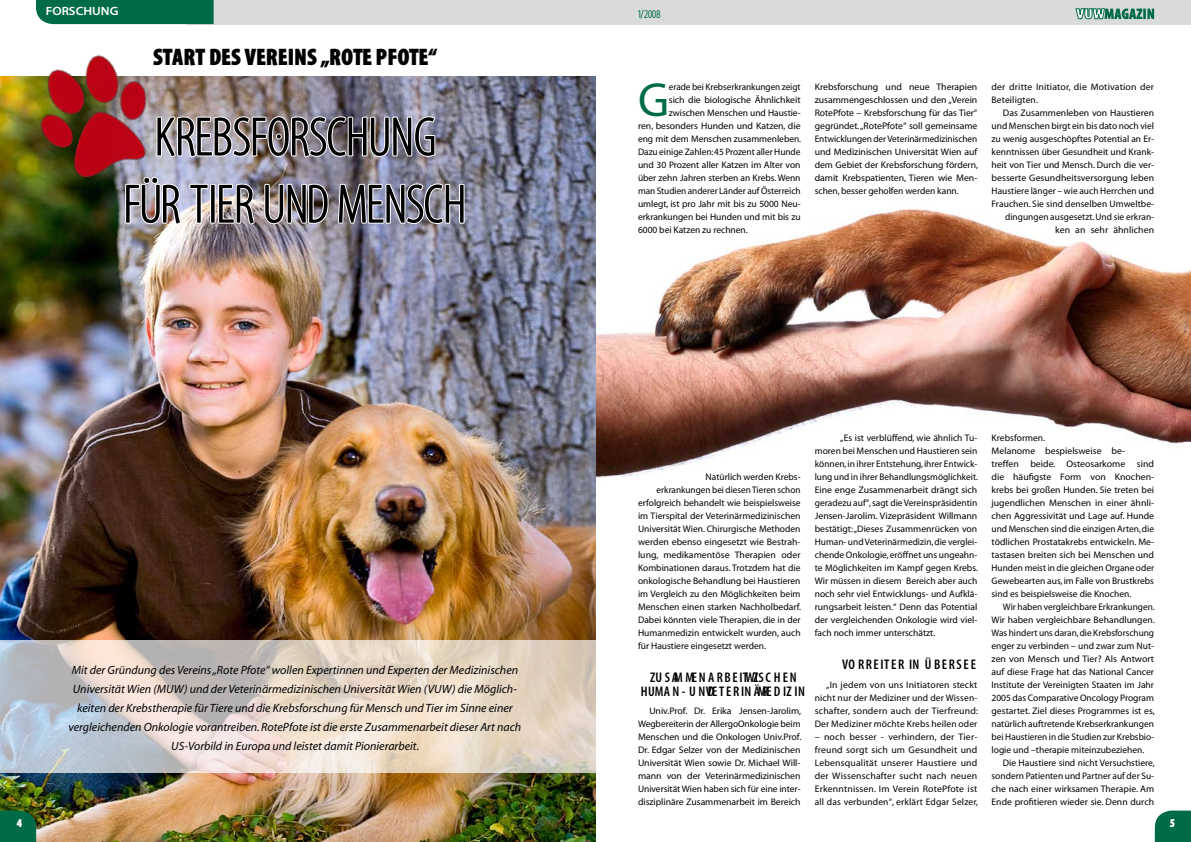
<style>
.page{position:relative;width:1191px;height:842px;background:#fff}
.page>*{position:absolute;margin:0;border:0;box-sizing:border-box;transform-origin:0 0}
.t1{font:condensed 56px/67.2px "Santana";letter-spacing:.01em;color:#000;text-align:center}
.t2{font:48.1px "Myriad MM 400 600";color:#006b47}
.t3{font:900 condensed 24px "Santana";color:#000}
.t4{font:14px/14px "Myriad MM 565 300";letter-spacing:.01em;color:#000}
.t5{font:12px/19px "Myriad MM It 400 600";color:#000;text-align:center}
.t6{font:700 12px "Santana";color:#fff}
.t7{font:condensed 12px "Santana";color:#006b47}
.t8{font:900 condensed 12px "Santana";color:#fff}
.t9{font:9.5px/13px "Myriad MM 400 600";color:#000;text-align:justify}
</style>
<div class="page">
<img style="left:596px;top:208px;width:595px;height:270px">
<img style="left:0;top:77px;width:596px;height:765px">
<img style="left:23px;top:55px;width:152px;height:134px">
<svg style="left:0;top:810px;width:36px;height:32px"></svg>
<svg style="left:1154px;top:810px;width:37px;height:32px"></svg>
<img style="left:155px;top:105px;width:282px;height:54px">
<svg style="left:124px;top:175px;width:58px;height:51px"></svg>
<svg style="left:188px;top:183px;width:21px;height:42px"></svg>
<div style="left:210px;top:184px;width:6px;height:40px;border:2px solid #fff"></div>
<svg style="left:217px;top:182px;width:39px;height:44px"></svg>
<svg style="left:263px;top:180px;width:67px;height:47px"></svg>
<svg style="left:336px;top:172px;width:129px;height:65px"></svg>
<div style="left:187px;top:0;width:408px;height:24px;background:#d9dadb"></div>
<div style="left:36px;top:0;width:178px;height:24px;background:#006b47"></div>
<div style="left:595px;top:0;width:596px;height:24px;background:#d9dadb"></div>
<svg style="left:1075px;top:8px;width:79px;height:12px"></svg>
<svg style="left:0;top:641px;width:595px;height:132px;background:#dbd1c9"></svg>
<p class="t6" style="left:46px;top:4px;width:74px">FORSCHUNG</p>
<h3 class="t3" style="left:153px;top:45px;width:285px">START DES VEREINS „ROTE PFOTE“</h3>
<h1 class="t1" style="left:124px;top:106px;width:343px">KREBSFORSCHUNG<br>FÜR TIER UND MENSCH</h1>
<p class="t5" style="left:68px;top:661px;width:454px">Mit der Gründung des Vereins „Rote Pfote“ wollen Expertinnen und Experten der Medizinischen Universität Wien (MUW) und der Veterinärmedizinischen Universität Wien (VUW) die Möglich&shy;keiten der Krebstherapie für Tiere und die Krebsforschung für Mensch und Tier im Sinne einer vergleichenden Onkologie vorantreiben. RotePfote ist die erste Zusammenarbeit dieser Art nach US-Vorbild in Europa und leistet damit Pionierarbeit.</p>
<p class="t7" style="left:638px;top:9px;width:24px">1/2008</p>
<h2 class="t2" style="left:638px;top:76px;width:33px">G</h2>
<p class="t9" style="left:669px;top:80px;width:133px">erade bei Krebserkrankungen zeigt</p>
<p class="t9" style="left:669px;top:93px;width:133px">sich die biologische Ähnlichkeit</p>
<p class="t9" style="left:669px;top:106px;width:133px">zwischen Menschen und Haustie-</p>
<p class="t9" style="left:638px;top:119px;width:164px">ren, besonders Hunden und Katzen, die</p>
<p class="t9" style="left:638px;top:132px;width:165px">eng mit dem Menschen zusammenleben.</p>
<p class="t9" style="left:638px;top:145px;width:164px">Dazu einige Zahlen: 45 Prozent aller Hunde</p>
<p class="t9" style="left:638px;top:158px;width:164px">und 30 Prozent aller Katzen im Alter von</p>
<p class="t9" style="left:638px;top:171px;width:164px">über zehn Jahren sterben an Krebs. Wenn</p>
<p class="t9" style="left:638px;top:184px;width:164px">man Studien anderer Länder auf Österreich</p>
<p class="t9" style="left:638px;top:197px;width:164px">umlegt, ist pro Jahr mit bis zu 5000 Neu-</p>
<p class="t9" style="left:638px;top:210px;width:164px">erkrankungen bei Hunden und mit bis zu</p>
<p class="t9" style="left:638px;top:223px;width:111px">6000 bei Katzen zu rechnen.</p>
<p class="t9" style="left:814px;top:80px;width:165px">Krebsforschung und neue Therapien zusammengeschlossen und den „Verein RotePfote – Krebsforschung für das Tier“ gegründet.„RotePfote“ soll gemeinsame Entwicklungen der Veterinärmedizinischen und Medizinischen Universität Wien auf dem Gebiet der Krebsforschung fördern, damit Krebspatienten, Tieren wie Men&shy;schen, besser geholfen werden kann.</p>
<p class="t9" style="left:991px;top:80px;width:164px">der dritte Initiator, die Motivation der<br>Beteiligten.</p>
<p class="t9" style="left:991px;top:106px;width:164px;text-align:right">Das Zusammenleben von Haustieren und Menschen birgt ein bis dato noch viel zu wenig ausgeschöpftes Potential an Er&shy;kenntnissen über Gesundheit und Krank&shy;heit von Tier und Mensch. Durch die ver&shy;besserte Gesundheitsversorgung leben Haustiere länger – wie auch Herrchen und Frauchen. Sie sind denselben Umweltbe&shy;dingungen ausgesetzt. Und sie erkran&shy;ken an sehr ähnlichen</p>
<p class="t9" style="left:705px;top:470px;width:97px">Natürlich werden Krebs-</p>
<p class="t9" style="left:656px;top:483px;width:146px">erkrankungen bei diesen Tieren schon</p>
<p class="t9" style="left:638px;top:496px;width:164px">erfolgreich behandelt wie beispielsweise</p>
<p class="t9" style="left:638px;top:509px;width:164px">im Tierspital der Veterinärmedizinischen</p>
<p class="t9" style="left:638px;top:522px;width:164px">Universität Wien. Chirurgische Methoden</p>
<p class="t9" style="left:638px;top:535px;width:164px">werden ebenso eingesetzt wie Bestrah-</p>
<p class="t9" style="left:638px;top:548px;width:164px">lung, medikamentöse Therapien oder</p>
<p class="t9" style="left:638px;top:561px;width:164px">Kombinationen daraus. Trotzdem hat die</p>
<p class="t9" style="left:638px;top:574px;width:164px">onkologische Behandlung bei Haustieren</p>
<p class="t9" style="left:638px;top:587px;width:164px">im Vergleich zu den Möglichkeiten beim</p>
<p class="t9" style="left:638px;top:600px;width:165px">Menschen einen starken Nachholbedarf.</p>
<p class="t9" style="left:638px;top:613px;width:164px">Dabei könnten viele Therapien, die in der</p>
<p class="t9" style="left:638px;top:626px;width:164px">Humanmedizin entwickelt wurden, auch</p>
<p class="t9" style="left:638px;top:639px;width:130px">für Haustiere eingesetzt werden.</p>
<h3 class="t4" style="left:641px;top:671px;width:160px;text-indent:9px">ZUSAMMENARBEIT ZWISCHEN<br>HUMAN- UND</h3>
<h3 class="t4" style="left:706px;top:685px;width:103px">VETERINÄRMEDIZIN</h3>
<p class="t9" style="left:638px;top:704px;width:165px;text-indent:11px">Univ.Prof. Dr. Erika Jensen-Jarolim, Wegbereiterin der AllergoOnkologie beim Menschen und die Onkologen Univ.Prof.<br>Dr. Edgar Selzer von der Medizinischen Universität Wien sowie Dr. Michael Will&shy;mann von der Veterinärmedizinischen Universität Wien haben sich für eine inter&shy;disziplinäre Zusammenarbeit im Bereich</p>
<p class="t9" style="left:814px;top:431px;width:165px;text-indent:26px">„Es ist verblüffend, wie ähnlich Tu&shy;moren bei Menschen und Haustieren sein können, in ihrer Entstehung, ihrer Entwick&shy;lung und in ihrer Behandlungsmöglichkeit.<br>Eine enge Zusammenarbeit drängt sich geradezu auf“, sagt die Vereinspräsidentin Jensen-Jarolim. Vizepräsident Willmann bestätigt: „Dieses Zusammenrücken von Human- und Veterinärmedizin, die verglei&shy;chende Onkologie, eröffnet uns ungeahn&shy;te Möglichkeiten im Kampf gegen Krebs.<br>Wir müssen in diesem Bereich aber auch noch sehr viel Entwicklungs- und Aufklä&shy;rungsarbeit leisten.“ Denn das Potential der vergleichenden Onkologie wird viel&shy;fach noch immer unterschätzt.</p>
<h3 class="t4" style="left:842px;top:658px;width:137px">VORREITER IN ÜBERSEE</h3>
<p class="t9" style="left:814px;top:678px;width:165px;text-indent:11px">„In jedem von uns Initiatoren steckt nicht nur der Mediziner und der Wissen&shy;schafter, sondern auch der Tierfreund:<br>Der Mediziner möchte Krebs heilen oder</p>
<p class="t9" style="left:814px;top:730px;width:165px">– noch besser - verhindern, der Tier&shy;freund sorgt sich um Gesundheit und Lebensqualität unserer Haustiere und der Wissenschafter sucht nach neuen Erkenntnissen. Im Verein RotePfote ist all das verbunden“, erklärt Edgar Selzer,</p>
<p class="t9" style="left:991px;top:431px;width:164px;text-align:left">Krebsformen.<br>Melanome bespielsweise be&shy;treffen beide. Osteosarkome sind die häufigste Form von Knochen&shy;krebs bei großen Hunden. Sie treten bei jugendlichen Menschen in einer ähnli&shy;chen Aggressivität und Lage auf. Hunde und Menschen sind die einzigen Arten, die tödlichen Prostatakrebs entwickeln. Me&shy;tastasen breiten sich bei Menschen und Hunden meist in die gleichen Organe oder Gewebearten aus, im Falle von Brustkrebs sind es beispielsweise die Knochen.</p>
<p class="t9" style="left:991px;top:600px;width:165px;text-indent:11px">Wir haben vergleichbare Erkrankungen.<br>Wir haben vergleichbare Behandlungen.<br>Was hindert uns daran, die Krebsforschung enger zu verbinden – und zwar zum Nut&shy;zen von Mensch und Tier? Als Antwort auf diese Frage hat das National Cancer Institute der Vereinigten Staaten im Jahr 2005 das Comparative Oncology Program gestartet. Ziel dieses Programmes ist es, natürlich auftretende Krebserkrankungen bei Haustieren in die Studien zur Krebsbio&shy;logie und –therapie miteinzubeziehen.</p>
<p class="t9" style="left:991px;top:756px;width:165px;text-indent:11px">Die Haustiere sind nicht Versuchstiere, sondern Patienten und Partner auf der Su&shy;che nach einer wirksamen Therapie. Am Ende profitieren wieder sie. Denn durch</p>
<p class="t8" style="left:17px;top:816px;width:7px">4</p>
<p class="t8" style="left:1169px;top:816px;width:7px">5</p>
</div>
